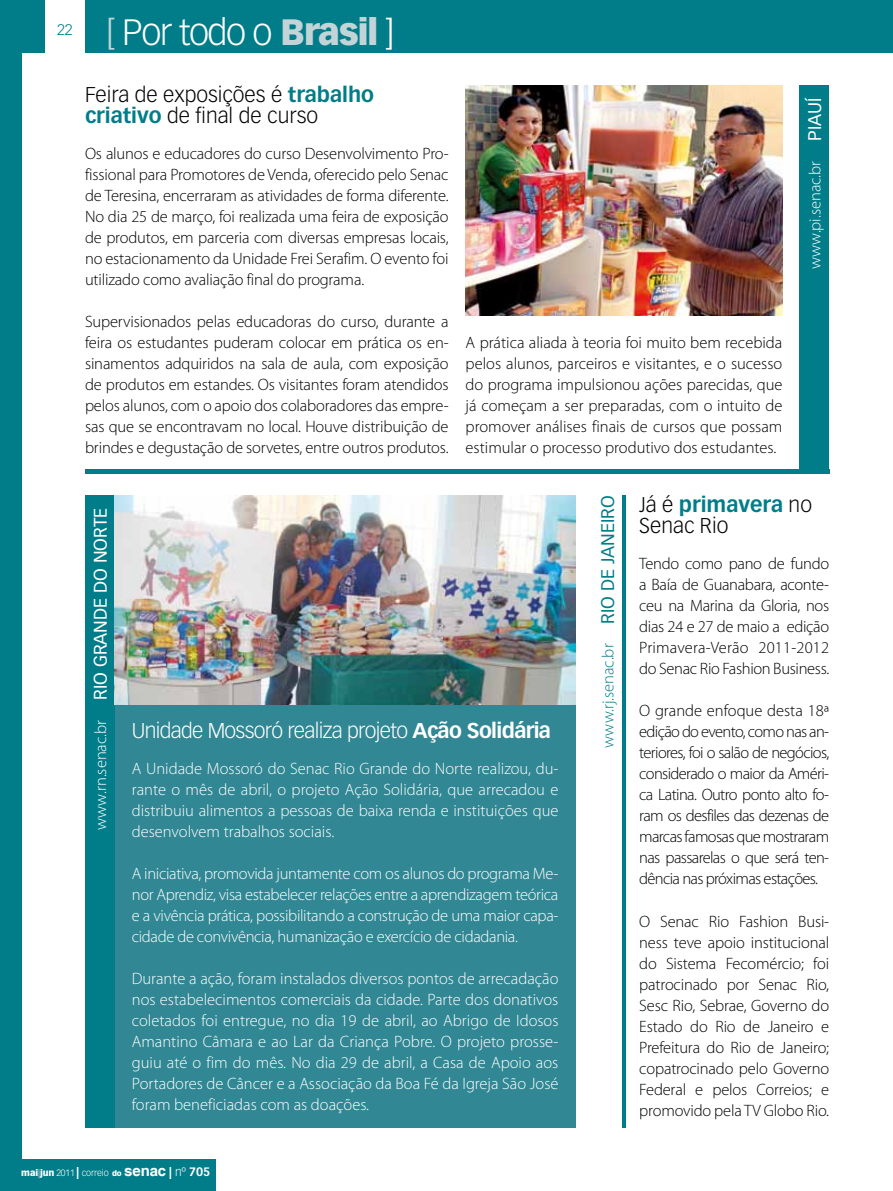
<style>
.page{position:relative;width:893px;height:1191px;background:#fff}
.page>*{position:absolute;margin:0;border:0;box-sizing:border-box;transform-origin:0 0}
.t1{font:300 36px "Vectora LH";letter-spacing:-.04em;color:#fff}
.t2{font:300 21px/21px "Vectora LH";color:#000}
.t3{font:300 21px "Vectora LH";letter-spacing:-.03em;color:#fff}
.t4{font:18px "Vectora LH";color:#fff}
.t5{font:18px "Vectora LH";color:#007d89}
.t6{font:300 16.5px/21px "Myriad Pro";letter-spacing:-.01em;color:#000;text-align:justify}
.t7{font:300 16.5px/21px "Myriad Pro";color:#fff;text-align:justify}
.t8{font:300 16.5px "Myriad Pro";color:#007d89}
.t9{font:300 15px "Vectora LH";color:#007d89}
.t10{font:300 9px "Vectora LH";letter-spacing:-.01em;color:#fff}
.s1{color:#c2d4d7}
.s2{font-weight:900;color:#c2d4d7}
.s3{font-weight:700;color:#007d89}
.s4{font-weight:700}
.s5{font-weight:900}
.s6{font-weight:900;font-size:12px}
.s7{font-weight:900;font-size:7.5px}
.s8{font-family:"Helvetica";font-weight:700;font-size:15px}
.s9{font-size:12px}
.s10{font-weight:700;font-size:12px}
</style>
<div class="page">
<div style="left:85px;top:495px;width:490px;height:632px;background:#318793"></div>
<div style="left:85px;top:495px;width:30px;height:632px;background:#007d89"></div>
<img style="left:115px;top:495px;width:460px;height:209px">
<div style="left:0;top:1159px;width:215px;height:32px;background:#007d89"></div>
<div style="left:0;top:0;width:45px;height:53px;background:#007d89"></div>
<div style="left:85px;top:0;width:808px;height:53px;background:#007d89"></div>
<div style="left:0;top:36px;width:21px;height:1155px;background:#007d89"></div>
<img style="left:466px;top:85px;width:316px;height:230px">
<hr style="left:85px;top:469px;width:744px;height:4px;background:#007d89">
<div style="left:799px;top:85px;width:30px;height:388px;background:#007d89"></div>
<hr style="left:622px;top:495px;width:3px;height:632px;background:#007d89">
<p class="t9" style="left:57px;top:21px;width:17px">22</p>
<h1 class="t1" style="left:106px;top:12px;width:290px"><span class="s1">[</span> Por todo o <span class="s2">Brasil</span> ]</h1>
<p class="t2" style="left:85px;top:84px;width:291px">Feira de exposições é <span class="s3">trabalho criativo</span> de final de curso</p>
<p class="t6" style="left:85px;top:143px;width:365px">Os alunos e educadores do curso Desenvolvimento Pro&shy;fissional para Promotores de Venda, oferecido pelo Senac de Teresina, encerraram as atividades de forma diferente.<br>No dia 25 de março, foi realizada uma feira de exposição de produtos, em parceria com diversas empresas locais, no estacionamento da Unidade Frei Serafim. O evento foi utilizado como avaliação final do programa.</p>
<p class="t6" style="left:85px;top:311px;width:365px">Supervisionados pelas educadoras do curso, durante a feira os estudantes puderam colocar em prática os en&shy;sinamentos adquiridos na sala de aula, com exposição de produtos em estandes. Os visitantes foram atendidos pelos alunos, com o apoio dos colaboradores das empre&shy;sas que se encontravam no local. Houve distribuição de brindes e degustação de sorvetes, entre outros produtos.</p>
<p class="t4" style="left:804px;top:141px;width:45px;rotate:-90deg">PIAUÍ</p>
<p class="t7" style="left:805px;top:269px;width:110px;rotate:-90deg">www.pi.senac.br</p>
<p class="t6" style="left:466px;top:332px;width:318px">A prática aliada à teoria foi muito bem recebida pelos alunos, parceiros e visitantes, e o sucesso do programa impulsionou ações parecidas, que já começam a ser preparadas, com o intuito de promover análises finais de cursos que possam estimular o processo produtivo dos estudantes.</p>
<p class="t5" style="left:597px;top:624px;width:130px;rotate:-90deg">RIO DE JANEIRO</p>
<p class="t8" style="left:599px;top:747px;width:105px;rotate:-90deg">www.rj.senac.br</p>
<p class="t2" style="left:639px;top:494px;width:174px">Já é <span class="s3">primavera</span> no<br>Senac Rio</p>
<p class="t6" style="left:639px;top:553px;width:191px">Tendo como pano de fundo a Baía de Guanabara, aconte&shy;ceu na Marina da Gloria, nos dias 24 e 27 de maio a edição Primavera-Verão 2011-2012 do Senac Rio Fashion Business.</p>
<p class="t6" style="left:639px;top:700px;width:191px">O grande enfoque desta 18ª edição do evento, como nas an&shy;teriores, foi o salão de negócios, considerado o maior da Améri&shy;ca Latina. Outro ponto alto fo&shy;ram os desfiles das dezenas de marcas famosas que mostraram nas passarelas o que será ten&shy;dência nas próximas estações.</p>
<p class="t6" style="left:639px;top:911px;width:191px">O Senac Rio Fashion Busi&shy;ness teve apoio institucional do Sistema Fecomércio; foi patrocinado por Senac Rio, Sesc Rio, Sebrae, Governo do Estado do Rio de Janeiro e Prefeitura do Rio de Janeiro; copatrocinado pelo Governo Federal e pelos Correios; e promovido pela TV Globo Rio.</p>
<p class="t4" style="left:90px;top:700px;width:194px;rotate:-90deg">RIO GRANDE DO NORTE</p>
<p class="t7" style="left:90px;top:829px;width:111px;rotate:-90deg">www.rn.senac.br</p>
<p class="t3" style="left:132px;top:718px;width:421px">Unidade Mossoró realiza projeto <span class="s4">Ação Solidária</span></p>
<p class="t7" style="left:132px;top:758px;width:428px">A Unidade Mossoró do Senac Rio Grande do Norte realizou, du&shy;rante o mês de abril, o projeto Ação Solidária, que arrecadou e distribuiu alimentos a pessoas de baixa renda e instituições que desenvolvem trabalhos sociais.</p>
<p class="t7" style="left:132px;top:863px;width:428px">A iniciativa, promovida juntamente com os alunos do programa Me&shy;nor Aprendiz, visa estabelecer relações entre a aprendizagem teórica e a vivência prática, possibilitando a construção de uma maior capa&shy;cidade de convivência, humanização e exercício de cidadania.</p>
<p class="t7" style="left:132px;top:968px;width:428px">Durante a ação, foram instalados diversos pontos de arrecadação nos estabelecimentos comerciais da cidade. Parte dos donativos coletados foi entregue, no dia 19 de abril, ao Abrigo de Idosos Amantino Câmara e ao Lar da Criança Pobre. O projeto prosse&shy;guiu até o fim do mês. No dia 29 de abril, a Casa de Apoio aos Portadores de Câncer e a Associação da Boa Fé da Igreja São José foram beneficiadas com as doações.</p>
<p class="t10" style="left:21px;top:1167px;width:191px"><span class="s5">mai</span>|<span class="s5">jun</span> 2011 <span class="s6">|</span> correio <span class="s7">do</span> <span class="s8">senac</span> <span class="s6">|</span> <span class="s9">nº</span> <span class="s10">705</span></p>
</div>
